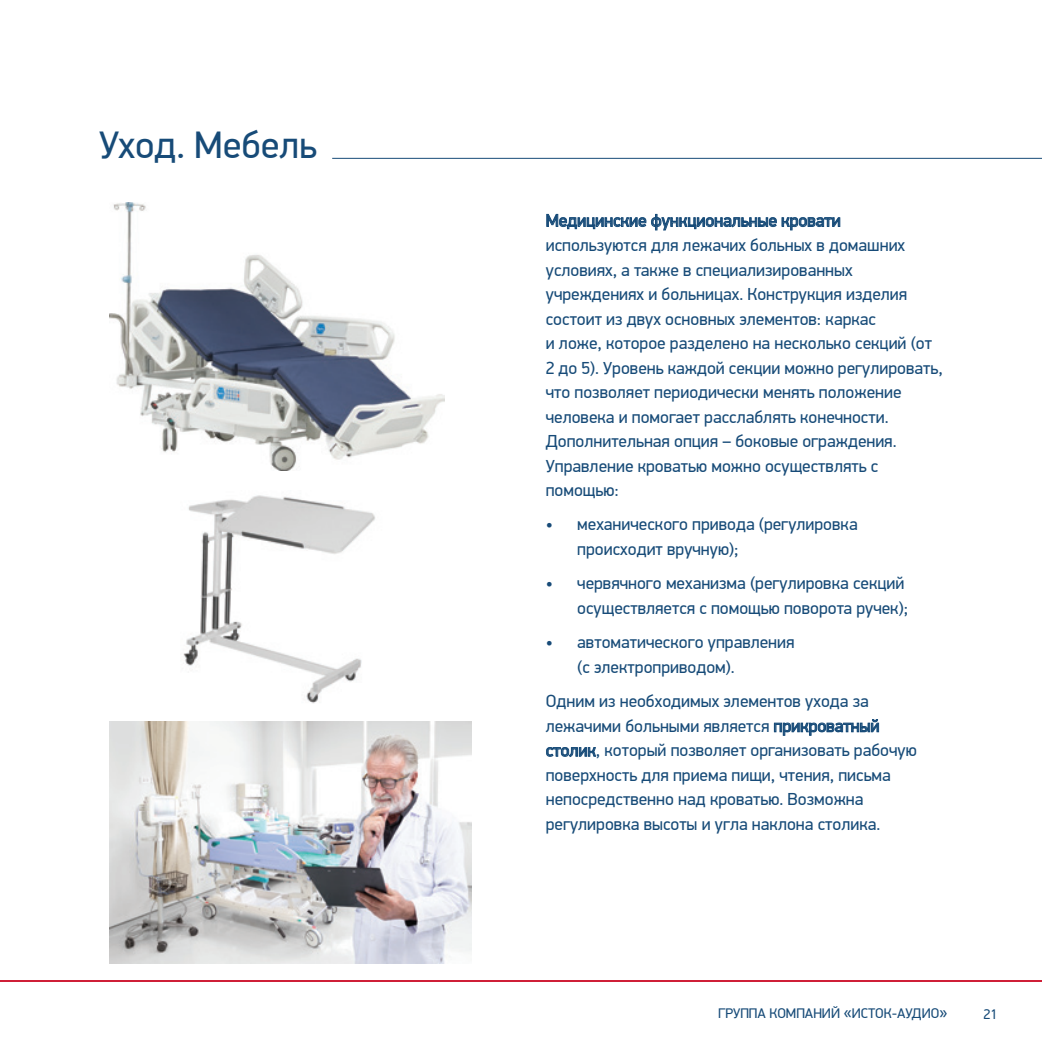
<style>
.page{position:relative;width:1042px;height:1042px;background:#fff}
.page>*{position:absolute;margin:0;border:0;box-sizing:border-box;transform-origin:0 0}
.t1{font:38.5px "PF Din Display Pro";color:#174b78}
.t2{font:17.5px/24.5px "PF Din Display Pro";color:#174b78}
.t3{font:14px "PF Din Display Pro";color:#174b78}
.s1{font-size:18.38px}
</style>
<div class="page">
<hr style="left:0;top:979px;width:1042px;height:2px;background:#cf1f37">
<hr style="left:332px;top:158px;width:710px;height:1px;background:#174b78">
<svg style="left:546px;top:214px;width:294px;height:17px"></svg>
<svg style="left:774px;top:719px;width:105px;height:16px"></svg>
<svg style="left:546px;top:747px;width:50px;height:10px"></svg>
<img style="left:183px;top:495px;width:192px;height:209px">
<img style="left:109px;top:203px;width:335px;height:268px">
<img style="left:109px;top:722px;width:363px;height:242px">
<h1 class="t1" style="left:99px;top:122px;width:219px">Уход. Мебель</h1>
<p class="t2" style="left:546px;top:208px;width:398px">Медицинские функциональные кровати используются для лежачих больных в домашних условиях, а также в специализированных учреждениях и больницах. Конструкция изделия состоит из двух основных элементов: каркас<br>и ложе, которое разделено на несколько секций (от 2 до 5). Уровень каждой секции можно регулировать, что позволяет периодически менять положение человека и помогает расслаблять конечности.<br>Дополнительная опция – боковые ограждения.<br>Управление кроватью можно осуществлять с помощью:</p>
<p class="t2" style="left:577px;top:512px;width:282px;text-indent:-32px">• механического привода (регулировка происходит вручную);</p>
<p class="t2" style="left:546px;top:571px;width:364px;text-align:right">• червячного механизма (регулировка секций осуществляется с помощью поворота ручек);</p>
<p class="t2" style="left:577px;top:630px;width:219px;text-indent:-32px">• автоматического управления (с электроприводом).</p>
<p class="t2" style="left:546px;top:689px;width:373px">Одним из необходимых элементов ухода за лежачими больными является прикроватный столик, который позволяет организовать рабочую поверхность для приема пищи, чтения, письма непосредственно над кроватью. Возможна регулировка высоты и угла наклона столика.</p>
<p class="t3" style="left:718px;top:1005px;width:231px">группа компаний <span class="s1">«</span>исток-Аудио<span class="s1">»</span></p>
<p class="t3" style="left:983px;top:1005px;width:15px">21</p>
</div>
